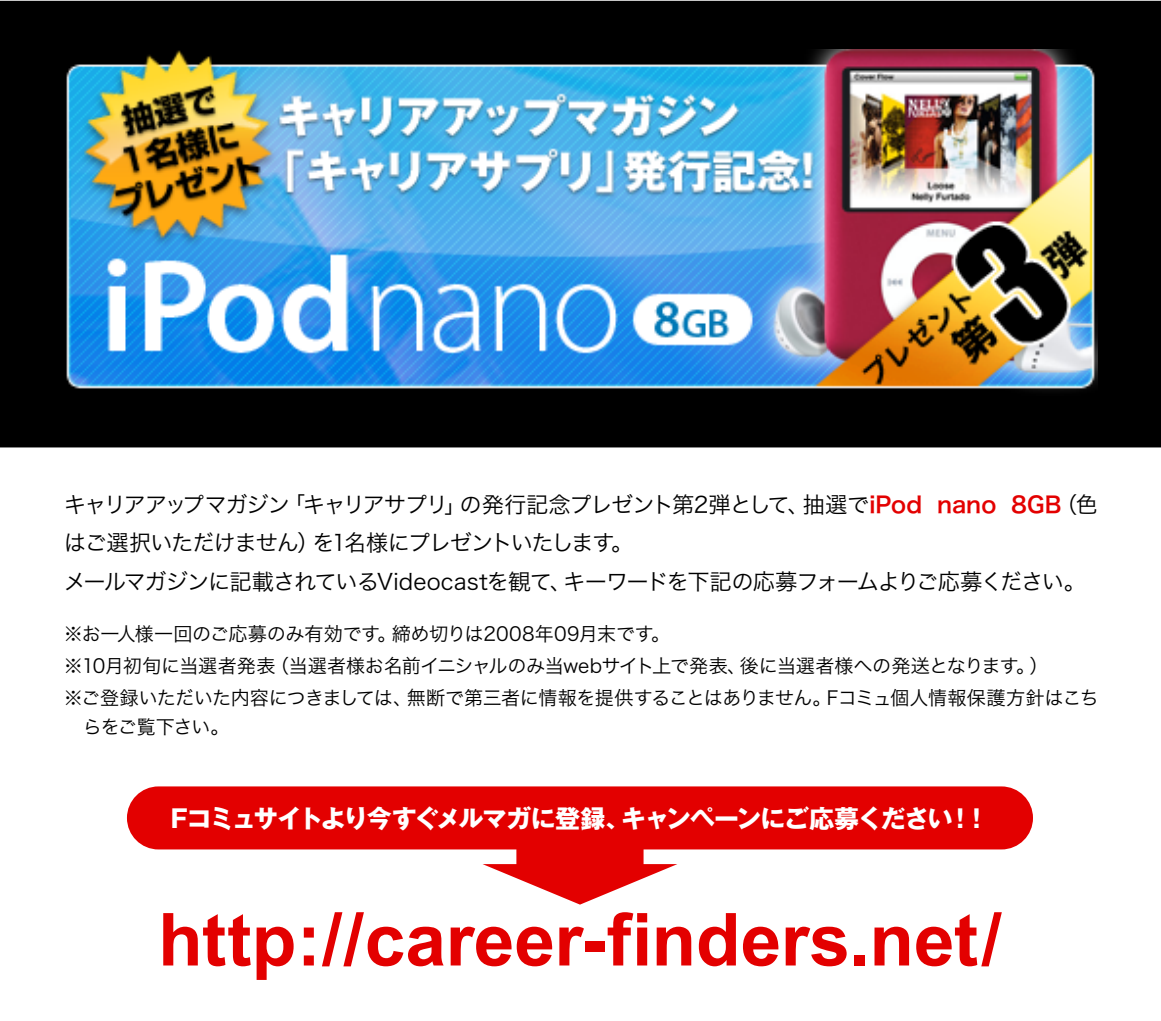
<style>
.page{position:relative;width:1161px;height:1021px;background:#fff}
.page>*{position:absolute;margin:0;border:0;box-sizing:border-box;transform-origin:0 0}
.t1{font:700 73.12px "Arial";color:#e30000}
.t2{font:700 24.97px "Gothic MB101 Pro";letter-spacing:-.05em;color:#fff}
.t3{font:22.28px/38.2px "Hira Kaku Pro W3";letter-spacing:-.06em;color:#000}
.t4{font:19.12px/31.9px "Hira Kaku Pro W3";letter-spacing:-.025em;color:#000}
.t5{font:19.12px "Hira Kaku Pro W3";letter-spacing:-.065em;color:#000}
.s1{font-family:"Hira Kaku Pro W6";color:#e30000}
</style>
<div class="page">
<div style="left:0;top:1px;width:1161px;height:446px;background:#000"></div>
<svg style="left:127px;top:786px;width:906px;height:118px;fill:#e30000"></svg>
<img style="left:66px;top:50px;width:1031px;height:340px">
<p class="t3" style="left:64px;top:484px;width:1036px">キャリアアップマガジン「キャリアサプリ」の発行記念プレゼント第2弾として、抽選で<span class="s1">iPod nano 8GB</span>（色はご選択いただけません）を1名様にプレゼントいたします。<br>メールマガジンに記載されているVideocastを観て、キーワードを下記の応募フォームよりご応募ください。</p>
<p class="t4" style="left:64px;top:617px;width:1036px">※お一人様一回のご応募のみ有効です。締め切りは2008年09月末です。<br>※10月初旬に当選者発表（当選者様お名前イニシャルのみ当webサイト上で発表、後に当選者様への発送となります。）<br>※ご登録いただいた内容につきましては、無断で第三者に情報を提供することはありません。Fコミュ個人情報保護方針はこち</p>
<p class="t5" style="left:83px;top:709px;width:148px">らをご覧下さい。</p>
<h2 class="t2" style="left:171px;top:798px;width:820px">Fコミュサイトより今すぐメルマガに登録、キャンペーンにご応募ください！！</h2>
<h1 class="t1" style="left:158px;top:891px;width:845px">http://career-finders.net/</h1>
</div>
